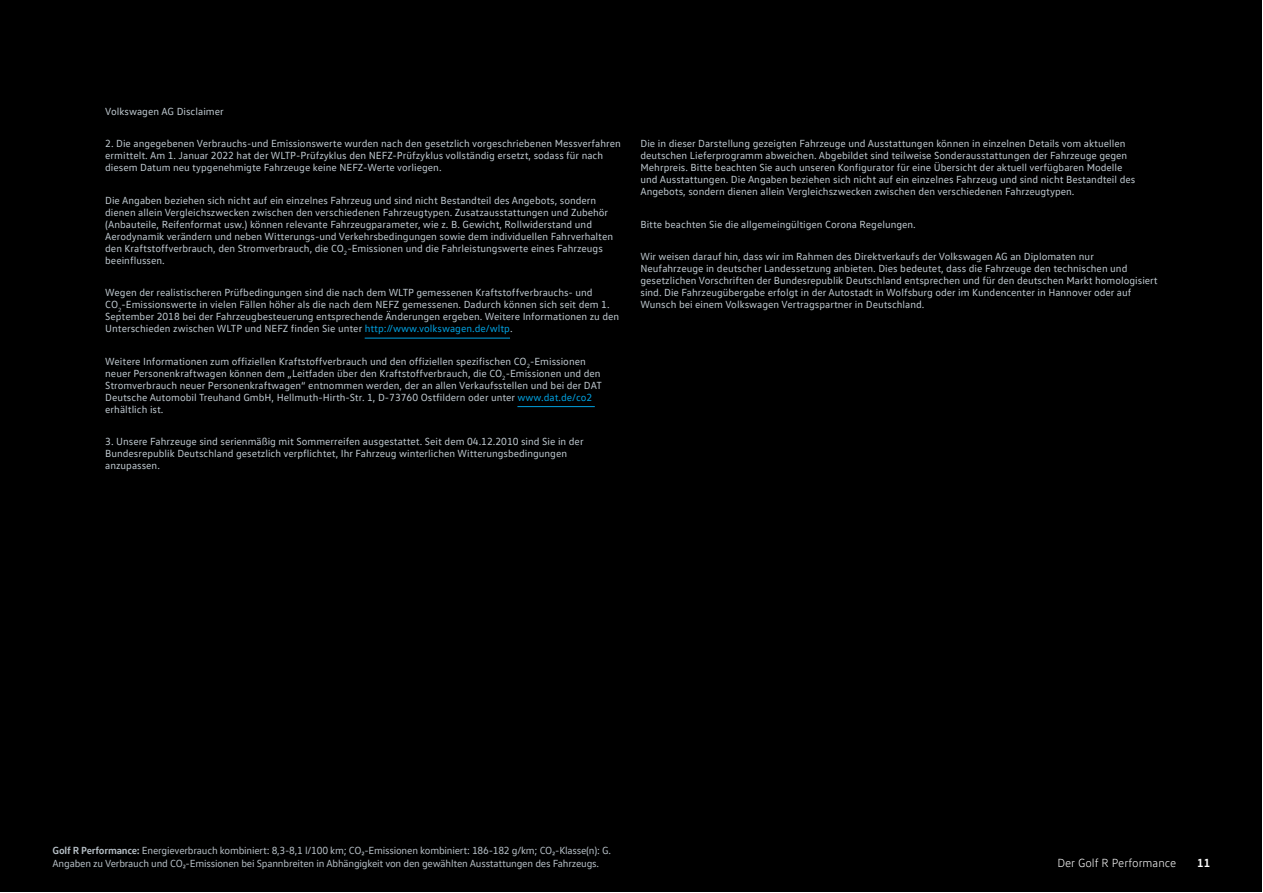
<style>
.page{position:relative;width:1263px;height:893px;background:#fff}
.page>*{position:absolute;margin:0;border:0;box-sizing:border-box;transform-origin:0 0}
.t1{font:300 12px "VW Text";color:#fff}
.t2{font:700 12px "VW Text";color:#fff}
.t3{font:10.5px/12px "VW Text";color:#bfc9d0}
.t4{font:10.5px/13.5px "VW Text";letter-spacing:-.02em;color:#b5bec5}
.s1{color:#00a1e0}
.s2{font-weight:700}
</style>
<div class="page">
<div style="left:1px;top:1px;width:1261px;height:891px;background:#000"></div>
<hr style="left:365px;top:338px;width:145px;height:1px;background:#00a1e0">
<hr style="left:517px;top:406px;width:78px;height:1px;background:#00a1e0">
<p class="t3" style="left:105px;top:105px;width:120px">Volkswagen AG Disclaimer</p>
<p class="t3" style="left:105px;top:137px;width:517px">2. Die angegebenen Verbrauchs-und Emissionswerte wurden nach den gesetzlich vorgeschriebenen Messverfahren ermittelt. Am 1. Januar 2022 hat der WLTP-Prüfzyklus den NEFZ-Prüfzyklus vollständig ersetzt, sodass für nach diesem Datum neu typgenehmigte Fahrzeuge keine NEFZ-Werte vorliegen.</p>
<p class="t3" style="left:105px;top:194px;width:509px">Die Angaben beziehen sich nicht auf ein einzelnes Fahrzeug und sind nicht Bestandteil des Angebots, sondern dienen allein Vergleichszwecken zwischen den verschiedenen Fahrzeugtypen. Zusatzausstattungen und Zubehör (Anbauteile, Reifenformat usw.) können relevante Fahrzeugparameter, wie z. B. Gewicht, Rollwiderstand und Aerodynamik verändern und neben Witterungs-und Verkehrsbedingungen sowie dem individuellen Fahrverhalten den Kraftstoffverbrauch, den Stromverbrauch, die CO<sub>2</sub>-Emissionen und die Fahrleistungswerte eines Fahrzeugs beeinflussen.</p>
<p class="t3" style="left:105px;top:286px;width:516px">Wegen der realistischeren Prüfbedingungen sind die nach dem WLTP gemessenen Kraftstoffverbrauchs- und CO<sub>2</sub>-Emissionswerte in vielen Fällen höher als die nach dem NEFZ gemessenen. Dadurch können sich seit dem 1.<br>September 2018 bei der Fahrzeugbesteuerung entsprechende Änderungen ergeben. Weitere Informationen zu den Unterschieden zwischen WLTP und NEFZ finden Sie unter <span class="s1">http://www.volkswagen.de/wltp</span>.</p>
<p class="t3" style="left:105px;top:355px;width:498px">Weitere Informationen zum offiziellen Kraftstoffverbrauch und den offiziellen spezifischen CO<sub>2</sub>-Emissionen neuer Personenkraftwagen können dem „Leitfaden über den Kraftstoffverbrauch, die CO<sub>2</sub>-Emissionen und den Stromverbrauch neuer Personenkraftwagen“ entnommen werden, der an allen Verkaufsstellen und bei der DAT Deutsche Automobil Treuhand GmbH, Hellmuth-Hirth-Str. 1, D-73760 Ostfildern oder unter <span class="s1">www.dat.de/co2 </span>erhältlich ist.</p>
<p class="t3" style="left:105px;top:435px;width:480px">3. Unsere Fahrzeuge sind serienmäßig mit Sommerreifen ausgestattet. Seit dem 04.12.2010 sind Sie in der<br>Bundesrepublik Deutschland gesetzlich verpflichtet, Ihr Fahrzeug winterlichen Witterungsbedingungen anzupassen.</p>
<p class="t3" style="left:640px;top:137px;width:496px">Die in dieser Darstellung gezeigten Fahrzeuge und Ausstattungen können in einzelnen Details vom aktuellen deutschen Lieferprogramm abweichen. Abgebildet sind teilweise Sonderausstattungen der Fahrzeuge gegen Mehrpreis. Bitte beachten Sie auch unseren Konfigurator für eine Übersicht der aktuell verfügbaren Modelle und Ausstattungen. Die Angaben beziehen sich nicht auf ein einzelnes Fahrzeug und sind nicht Bestandteil des Angebots, sondern dienen allein Vergleichszwecken zwischen den verschiedenen Fahrzeugtypen.</p>
<p class="t3" style="left:640px;top:218px;width:277px">Bitte beachten Sie die allgemeingültigen Corona Regelungen.</p>
<p class="t3" style="left:640px;top:250px;width:519px">Wir weisen darauf hin, dass wir im Rahmen des Direktverkaufs der Volkswagen AG an Diplomaten nur Neufahrzeuge in deutscher Landessetzung anbieten. Dies bedeutet, dass die Fahrzeuge den technischen und gesetzlichen Vorschriften der Bundesrepublik Deutschland entsprechen und für den deutschen Markt homologisiert sind. Die Fahrzeugübergabe erfolgt in der Autostadt in Wolfsburg oder im Kundencenter in Hannover oder auf Wunsch bei einem Volkswagen Vertragspartner in Deutschland.</p>
<p class="t4" style="left:53px;top:843px;width:560px"><span class="s2">Golf R Performance:</span> Energieverbrauch kombiniert: 8,3-8,1 l/100 km; CO₂-Emissionen kombiniert: 186-182 g/km; CO₂-Klasse(n): G.<br>Angaben zu Verbrauch und CO₂-Emissionen bei Spannbreiten in Abhängigkeit von den gewählten Ausstattungen des Fahrzeugs.</p>
<p class="t1" style="left:1057px;top:856px;width:121px">Der Golf R Performance</p>
<p class="t2" style="left:1197px;top:855px;width:15px">11</p>
</div>
